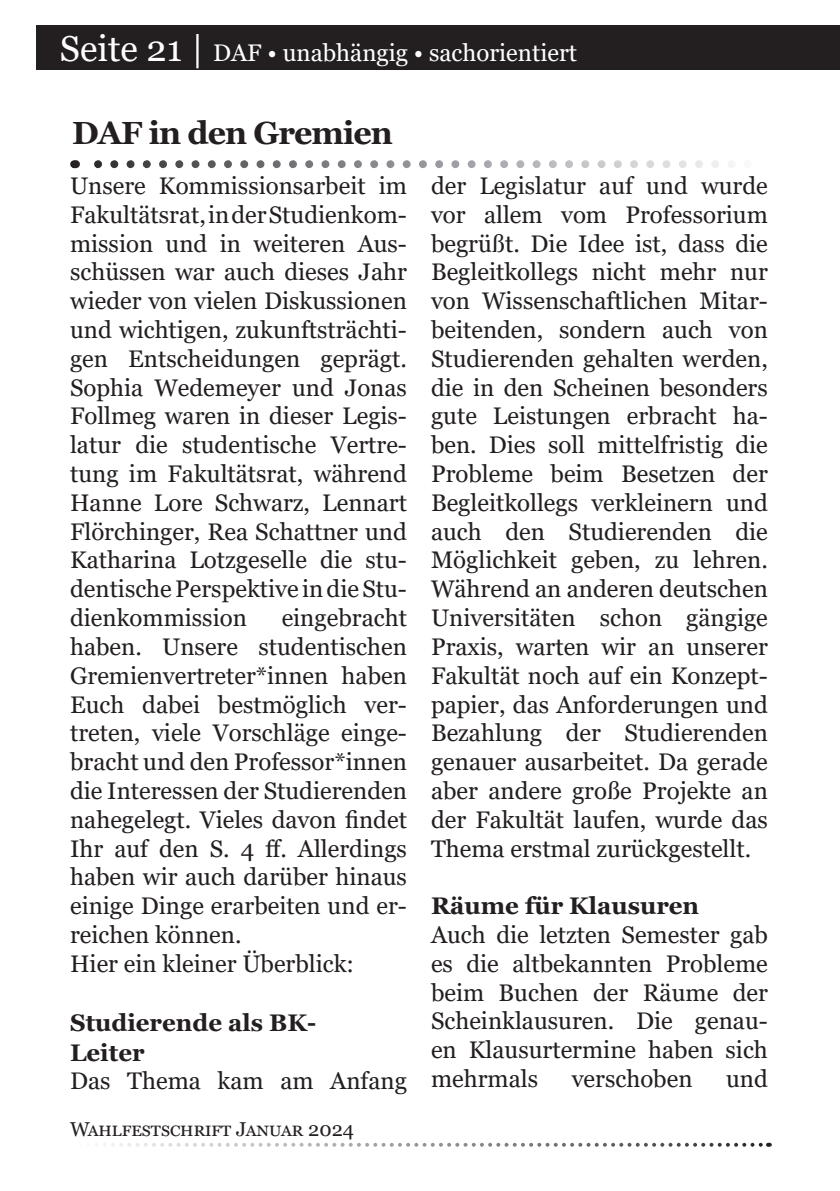
<style>
.page{position:relative;width:840px;height:1191px;background:#fff}
.page>*{position:absolute;margin:0;border:0;box-sizing:border-box;transform-origin:0 0}
.Kopfzeile{font:700 32px "Georgia";letter-spacing:-.03em;color:#231f20}
.Standard_Segoe_Text{font:24px/28.8px "Georgia";color:#231f20;text-align:justify}
.Standard_Segoe_Text-2{font:700 24px "Georgia";color:#231f20}
.t1{font:24px "Georgia";color:#fff}
.t2{font:20px "Georgia";color:#231f20}
.s1{font-size:36px}
</style>
<div class="page">
<div style="left:36px;top:25px;width:803px;height:44px;background:#231f20"></div>
<svg style="left:103px;top:1142px;width:665px;height:4px"></svg>
<svg style="left:94px;top:160px;width:641px;height:8px"></svg>
<p class="t1" style="left:60px;top:38px;width:518px"><span class="s1">Seite 21 |</span> DAF • unabhängig • sachorientiert</p>
<p class="Kopfzeile" style="left:72px;top:112px;width:322px">DAF in den Gremien</p>
<p class="Standard_Segoe_Text" style="left:70px;top:172px;width:338px">Unsere Kommissionsarbeit im Fakultätsrat, in der Studienkom&shy;mission und in weiteren Aus&shy;schüssen war auch dieses Jahr wieder von vielen Diskussionen und wichtigen, zukunftsträchti&shy;gen Entscheidungen geprägt.<br>Sophia Wedemeyer und Jonas Follmeg waren in dieser Legis&shy;latur die studentische Vertre&shy;tung im Fakultätsrat, während Hanne Lore Schwarz, Lennart Flörchinger, Rea Schattner und Katharina Lotzgeselle die stu&shy;dentische Perspektive in die Stu&shy;dienkommission</p>
<p class="Standard_Segoe_Text" style="left:70px;top:604px;width:338px;text-indent:211px">eingebracht haben. Unsere studentischen Gremienvertreter*innen haben Euch dabei bestmöglich ver&shy;treten, viele Vorschläge einge&shy;bracht und den Professor*innen die Interessen der Studierenden nahegelegt. Vieles davon findet Ihr auf den S. 4 ff. Allerdings haben wir auch darüber hinaus einige Dinge erarbeiten und er&shy;reichen können.</p>
<p class="Standard_Segoe_Text" style="left:70px;top:949px;width:285px">Hier ein kleiner Überblick:</p>
<p class="Standard_Segoe_Text-2" style="left:70px;top:1007px;width:247px">Studierende als BK-</p>
<p class="Standard_Segoe_Text-2" style="left:70px;top:1037px;width:76px">Leiter</p>
<p class="Standard_Segoe_Text" style="left:70px;top:1067px;width:338px">Das Thema kam am Anfang</p>
<p class="t2" style="left:70px;top:1117px;width:285px">Wahlfestschrift Januar 2024</p>
<p class="Standard_Segoe_Text" style="left:431px;top:172px;width:338px">der Legislatur auf und wurde vor allem vom Professorium begrüßt. Die Idee ist, dass die Begleitkollegs nicht mehr nur von Wissenschaftlichen Mitar&shy;beitenden, sondern auch von Studierenden gehalten werden, die in den Scheinen besonders gute Leistungen erbracht ha&shy;ben. Dies soll mittelfristig die Probleme beim Besetzen der Begleitkollegs verkleinern und auch den Studierenden die Möglichkeit geben, zu lehren.<br>Während an anderen deutschen Universitäten schon gängige Praxis, warten wir an unserer Fakultät noch auf ein Konzept&shy;papier, das Anforderungen und Bezahlung der Studierenden genauer ausarbeitet. Da gerade aber andere große Projekte an der Fakultät laufen, wurde das Thema erstmal zurückgestellt.</p>
<p class="Standard_Segoe_Text-2" style="left:431px;top:890px;width:269px">Räume für Klausuren</p>
<p class="Standard_Segoe_Text" style="left:431px;top:920px;width:338px">Auch die letzten Semester gab es die altbekannten Probleme beim Buchen der Räume der Scheinklausuren. Die genau&shy;en Klausurtermine haben sich mehrmals</p>
<p class="Standard_Segoe_Text" style="left:571px;top:1064px;width:122px">verschoben</p>
<p class="Standard_Segoe_Text" style="left:725px;top:1064px;width:43px">und</p>
</div>
